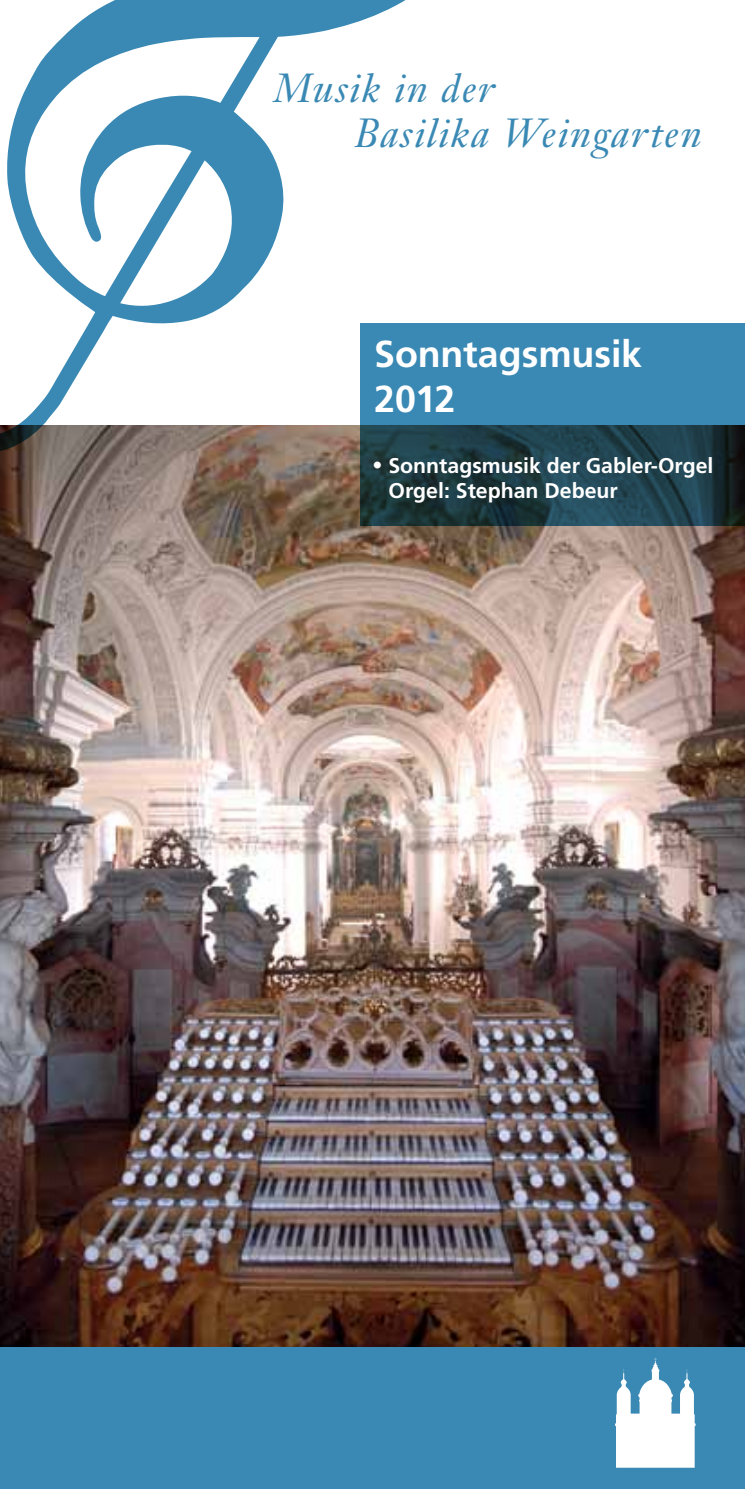
<style>
.page{position:relative;width:745px;height:1489px;background:#fff}
.page>*{position:absolute;margin:0;border:0;box-sizing:border-box;transform-origin:0 0}
.t1{font:italic 40px/45px "Janson Text";letter-spacing:.035em;color:#3a89b4}
.t2{font:700 37.5px/45px "Frutiger";letter-spacing:-.005em;color:#fff}
.t3{font:700 21.25px/25px "Frutiger";color:#fff}
.s1{font-size:20px}
</style>
<div class="page">
<img style="left:0;top:455px;width:744px;height:891px">
<svg style="left:0;top:0;width:526px;height:455px"></svg>
<svg style="left:360px;top:324px;width:384px;height:202px;background:#2c627c"></svg>
<div style="left:0;top:1346px;width:744px;height:142px;background:#3a89b4"></div>
<svg style="left:615px;top:1358px;width:80px;height:109px"></svg>
<h1 class="t1" style="left:354px;top:66px;width:348px;text-indent:-81px">Musik in der<br>Basilika Weingarten</h1>
<h2 class="t2" style="left:374px;top:331px;width:269px">Sonntagsmusik<br>2012</h2>
<p class="t3" style="left:388px;top:453px;width:326px;text-indent:-16px"><span class="s1">•</span> Sonntagsmusik der Gabler-Orgel<br>Orgel: Stephan Debeur</p>
</div>
